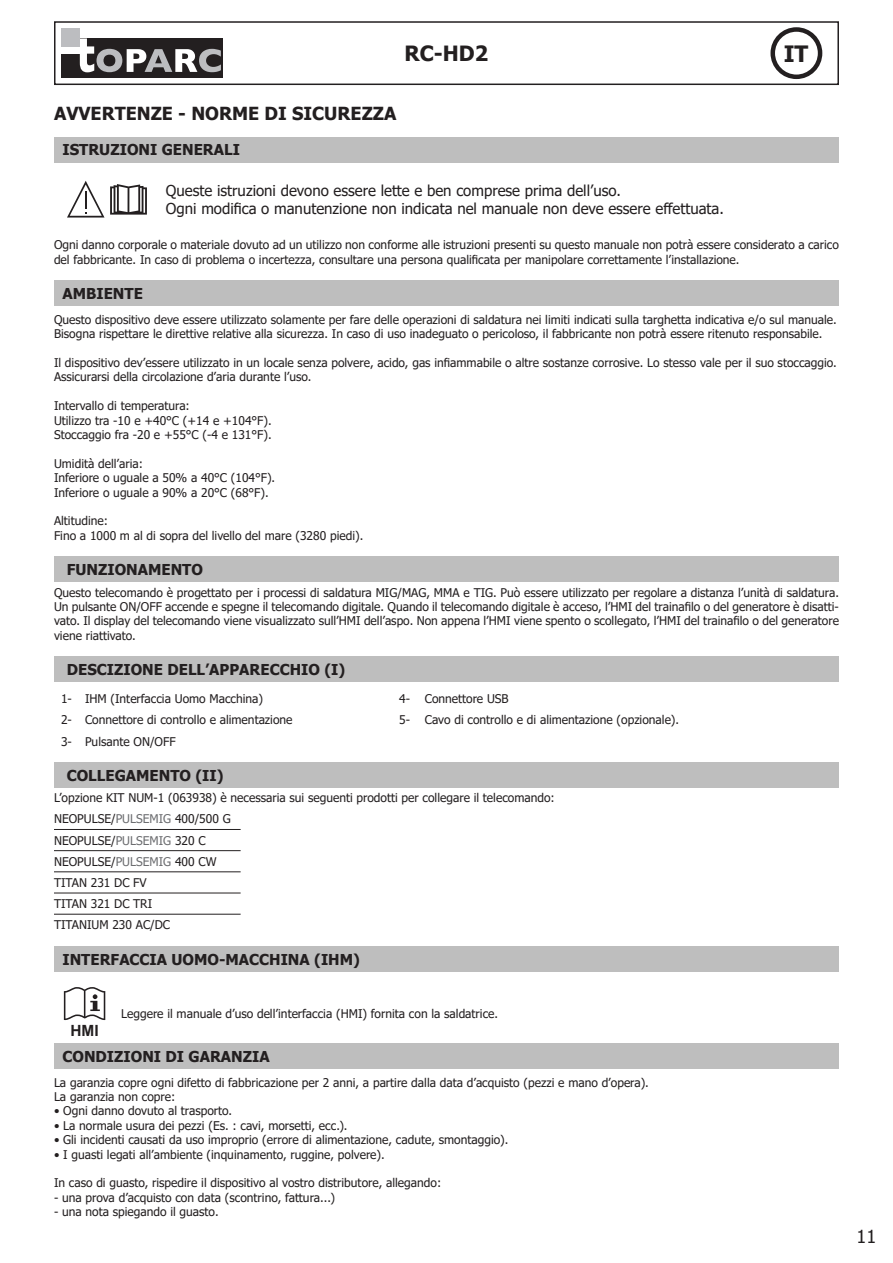
<style>
.page{position:relative;width:893px;height:1263px;background:#fff}
.page>*{position:absolute;margin:0;border:0;box-sizing:border-box;transform-origin:0 0}
.t1{font:700 22.5px "Tahoma";color:#231f20}
.t2{font:700 21px "Tahoma";color:#231f20}
.t3{font:700 18px "Tahoma";color:#231f20}
.t4{font:18px "Tahoma";color:#231f20}
.t5{font:700 15.45px "Arial";color:#231f20}
.contenu{font:700 15px "Tahoma";color:#231f20}
.t6{font:15px "Tahoma";color:#231f20}
.t7{font:12px/14.4px "Tahoma";color:#231f20;text-align:justify}
.s1{color:#6c6d70}
</style>
<div class="page">
<div style="left:54px;top:21px;width:785px;height:64px;border:2px solid #231f20"></div>
<div style="left:770px;top:27px;width:52px;height:52px;border:4px solid #231f20;border-radius:50%"></div>
<div style="left:62px;top:38px;width:161px;height:40px;background:#231f20"></div>
<svg style="left:80px;top:38px;width:141px;height:34px"></svg>
<div style="left:62px;top:35px;width:18px;height:19px;background:#fff"></div>
<div style="left:62px;top:28px;width:18px;height:19px;background:#bcbdc0"></div>
<div style="left:54px;top:137px;width:784px;height:25px;background:#bebebe"></div>
<svg style="left:67px;top:181px;width:80px;height:37px"></svg>
<div style="left:54px;top:280px;width:784px;height:26px;background:#bebebe"></div>
<div style="left:54px;top:557px;width:785px;height:25px;background:#bebebe"></div>
<div style="left:54px;top:656px;width:785px;height:26px;background:#bebebe"></div>
<div style="left:54px;top:762px;width:785px;height:26px;background:#bebebe"></div>
<hr style="left:54px;top:829px;width:187px;height:1px;background:#231f20">
<hr style="left:54px;top:850px;width:187px;height:1px;background:#231f20">
<hr style="left:54px;top:871px;width:187px;height:1px;background:#231f20">
<hr style="left:54px;top:893px;width:187px;height:1px;background:#231f20">
<hr style="left:54px;top:914px;width:187px;height:1px;background:#231f20">
<div style="left:54px;top:946px;width:784px;height:26px;background:#bebebe"></div>
<svg style="left:64px;top:987px;width:41px;height:33px"></svg>
<div style="left:54px;top:1043px;width:784px;height:26px;background:#bebebe"></div>
<h2 class="t2" style="left:405px;top:39px;width:85px">RC-HD2</h2>
<h1 class="t1" style="left:784px;top:38px;width:26px">IT</h1>
<p class="t3" style="left:54px;top:101px;width:344px">AVVERTENZE - NORME DI SICUREZZA</p>
<p class="contenu" style="left:63px;top:139px;width:179px">ISTRUZIONI GENERALI</p>
<p class="t6" style="left:166px;top:180px;width:457px">Queste istruzioni devono essere lette e ben comprese prima dell’uso.</p>
<p class="t6" style="left:166px;top:198px;width:560px">Ogni modifica o manutenzione non indicata nel manuale non deve essere effettuata.</p>
<p class="t7" style="left:54px;top:238px;width:786px">Ogni danno corporale o materiale dovuto ad un utilizzo non conforme alle istruzioni presenti su questo manuale non potrà essere considerato a carico</p>
<p class="t7" style="left:54px;top:253px;width:687px">del fabbricante. In caso di problema o incertezza, consultare una persona qualificata per manipolare correttamente l’installazione.</p>
<p class="contenu" style="left:63px;top:283px;width:82px">AMBIENTE</p>
<p class="t7" style="left:54px;top:313px;width:784px">Questo dispositivo deve essere utilizzato solamente per fare delle operazioni di saldatura nei limiti indicati sulla targhetta indicativa e/o sul manuale.</p>
<p class="t7" style="left:54px;top:327px;width:770px">Bisogna rispettare le direttive relative alla sicurezza. In caso di uso inadeguato o pericoloso, il fabbricante non potrà essere ritenuto responsabile.</p>
<p class="t7" style="left:54px;top:356px;width:784px">Il dispositivo dev’essere utilizzato in un locale senza polvere, acido, gas infiammabile o altre sostanze corrosive. Lo stesso vale per il suo stoccaggio.</p>
<p class="t7" style="left:54px;top:370px;width:259px">Assicurarsi della circolazione d’aria durante l’uso.</p>
<p class="t7" style="left:54px;top:399px;width:137px">Intervallo di temperatura:</p>
<p class="t7" style="left:54px;top:414px;width:219px">Utilizzo tra -10 e +40°C (+14 e +104°F).</p>
<p class="t7" style="left:54px;top:428px;width:219px">Stoccaggio fra -20 e +55°C (-4 e 131°F).</p>
<p class="t7" style="left:54px;top:457px;width:91px">Umidità dell’aria:</p>
<p class="t7" style="left:54px;top:471px;width:223px">Inferiore o uguale a 50% a 40°C (104°F).</p>
<p class="t7" style="left:54px;top:486px;width:216px">Inferiore o uguale a 90% a 20°C (68°F).</p>
<p class="t7" style="left:54px;top:514px;width:56px">Altitudine:</p>
<p class="t7" style="left:54px;top:529px;width:311px">Fino a 1000 m al di sopra del livello del mare (3280 piedi).</p>
<p class="contenu" style="left:67px;top:559px;width:138px">FUNZIONAMENTO</p>
<p class="t7" style="left:54px;top:586px;width:786px">Questo telecomando è progettato per i processi di saldatura MIG/MAG, MMA e TIG. Può essere utilizzato per regolare a distanza l’unità di saldatura.<br>Un pulsante ON/OFF accende e spegne il telecomando digitale. Quando il telecomando digitale è acceso, l’HMI del trainafilo o del generatore è disatti&shy;vato. Il display del telecomando viene visualizzato sull’HMI dell’aspo. Non appena l’HMI viene spento o scollegato, l’HMI del trainafilo o del generatore viene riattivato.</p>
<p class="contenu" style="left:67px;top:659px;width:280px">DESCIZIONE DELL’APPARECCHIO (I)</p>
<p class="t7" style="left:61px;top:692px;width:12px">1-</p>
<p class="t7" style="left:85px;top:692px;width:180px">IHM (Interfaccia Uomo Macchina)</p>
<p class="t7" style="left:399px;top:692px;width:12px">4-</p>
<p class="t7" style="left:425px;top:692px;width:85px">Connettore USB</p>
<p class="t7" style="left:61px;top:713px;width:12px">2-</p>
<p class="t7" style="left:85px;top:713px;width:209px">Connettore di controllo e alimentazione</p>
<p class="t7" style="left:399px;top:713px;width:12px">5-</p>
<p class="t7" style="left:425px;top:713px;width:256px">Cavo di controllo e di alimentazione (opzionale).</p>
<p class="t7" style="left:61px;top:735px;width:12px">3-</p>
<p class="t7" style="left:85px;top:735px;width:92px">Pulsante ON/OFF</p>
<p class="contenu" style="left:67px;top:765px;width:158px">COLLEGAMENTO (II)</p>
<p class="t7" style="left:54px;top:791px;width:502px">L’opzione KIT NUM-1 (063938) è necessaria sui seguenti prodotti per collegare il telecomando:</p>
<p class="t7" style="left:54px;top:812px;width:178px">NEOPULSE/<span class="s1">PULSEMIG</span> 400/500 G</p>
<p class="t7" style="left:54px;top:834px;width:153px">NEOPULSE/<span class="s1">PULSEMIG</span> 320 C</p>
<p class="t7" style="left:54px;top:855px;width:164px">NEOPULSE/<span class="s1">PULSEMIG</span> 400 CW</p>
<p class="t7" style="left:54px;top:876px;width:94px">TITAN 231 DC FV</p>
<p class="t7" style="left:54px;top:897px;width:100px">TITAN 321 DC TRI</p>
<p class="t7" style="left:54px;top:918px;width:118px">TITANIUM 230 AC/DC</p>
<p class="contenu" style="left:63px;top:949px;width:299px">INTERFACCIA UOMO-MACCHINA (IHM)</p>
<p class="t7" style="left:121px;top:1007px;width:378px">Leggere il manuale d’uso dell’interfaccia (HMI) fornita con la saldatrice.</p>
<p class="contenu" style="left:63px;top:1046px;width:209px">CONDIZIONI DI GARANZIA</p>
<p class="t7" style="left:54px;top:1076px;width:596px">La garanzia copre ogni difetto di fabbricazione per 2 anni, a partire dalla data d’acquisto (pezzi e mano d’opera).</p>
<p class="t7" style="left:54px;top:1090px;width:123px">La garanzia non copre:</p>
<p class="t7" style="left:54px;top:1104px;width:180px">• Ogni danno dovuto al trasporto.</p>
<p class="t7" style="left:54px;top:1119px;width:295px">• La normale usura dei pezzi (Es. : cavi, morsetti, ecc.).</p>
<p class="t7" style="left:54px;top:1133px;width:456px">• Gli incidenti causati da uso improprio (errore di alimentazione, cadute, smontaggio).</p>
<p class="t7" style="left:54px;top:1148px;width:332px">• I guasti legati all’ambiente (inquinamento, ruggine, polvere).</p>
<p class="t7" style="left:54px;top:1176px;width:389px">In caso di guasto, rispedire il dispositivo al vostro distributore, allegando:</p>
<p class="t7" style="left:54px;top:1191px;width:282px">- una prova d’acquisto con data (scontrino, fattura...)</p>
<p class="t7" style="left:54px;top:1205px;width:166px">- una nota spiegando il guasto.</p>
<p class="t5" style="left:70px;top:1019px;width:30px">HMI</p>
<h3 class="t4" style="left:856px;top:1224px;width:21px">11</h3>
</div>
